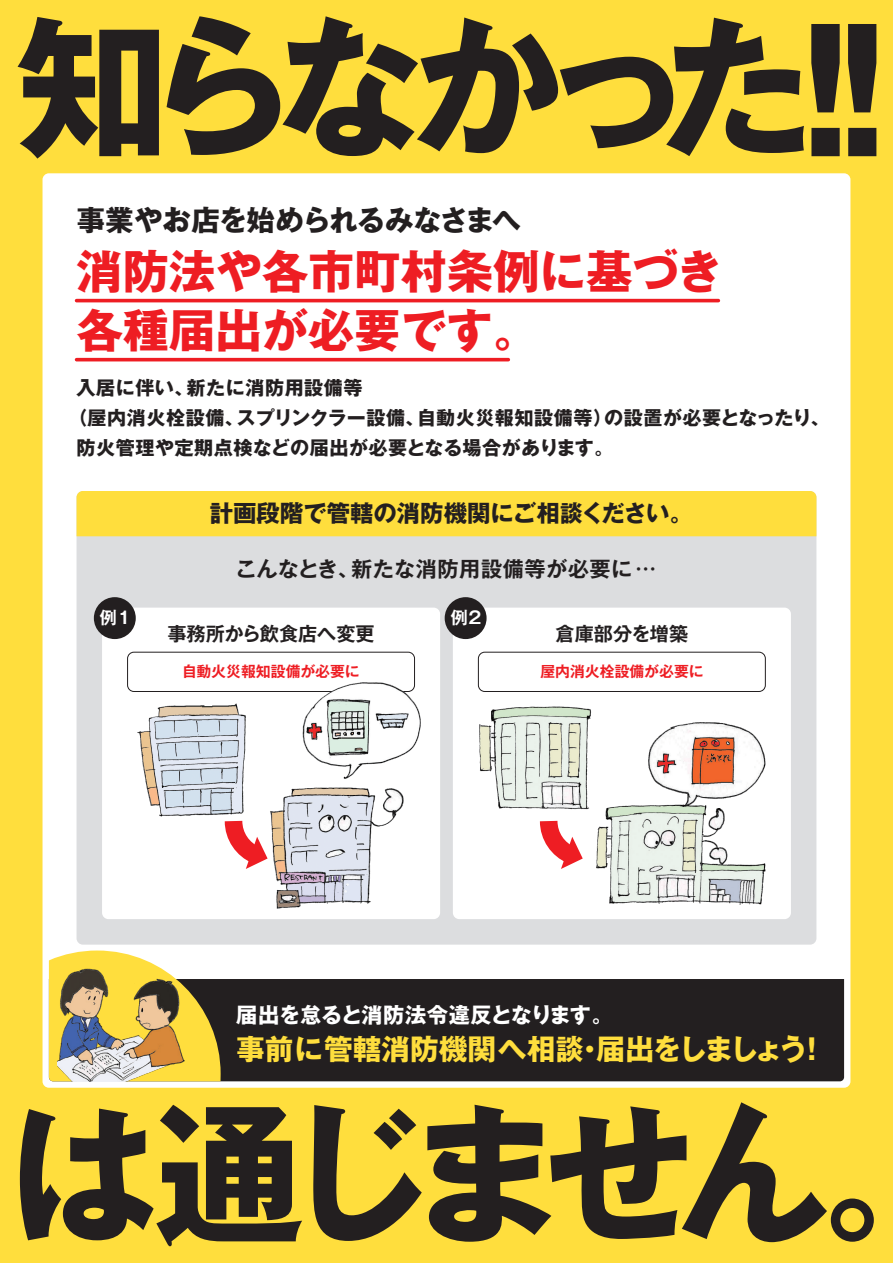
<style>
.page{position:relative;width:893px;height:1263px;background:#ffde3d}
.page>*{position:absolute;margin:0;border:0;box-sizing:border-box;transform-origin:0 0}
.t1{font:700 152.55px "Gothic MB101 Pr 6";letter-spacing:-.14em;color:#231f20}
.t2{font:700 46.35px/58.5px "Gothic MB101 Pr 6";color:#ee1d23}
.t3{font:700 28.65px "Gothic MB101 Pr 6";color:#ffde3d}
.t4{font:700 28.65px "Gothic MB101 Pr 6";letter-spacing:-.03em;color:#231f20}
.t5{font:700 23.4px "Gothic MB101 Pr 6";color:#231f20}
.t6{font:700 21.3px "Gothic MB101 Pr 6 De";letter-spacing:.02em;color:#231f20}
.t7{font:700 21.3px "Gothic MB101 Pr 6";letter-spacing:-.01em;color:#fff}
.t8{font:700 19.2px "Gothic MB101 Pr 6";letter-spacing:.025em;color:#231f20}
.t9{font:700 19.2px "Gothic MB101 Pr 6 De";color:#231f20}
.t10{font:700 16.95px "Gothic MB101 Pr 6 De";color:#fff}
.t11{font:700 14.85px "Gothic MB101 Pr 6 De";color:#ee1d23}
.s1{font-size:167.7px}
</style>
<div class="page">
<div style="left:43px;top:173px;width:807px;height:915px;background:#fff;border-radius:6px"></div>
<div style="left:221px;top:979px;width:623px;height:102px;background:#231f20"></div>
<div style="left:77px;top:491px;width:739px;height:454px;background:#dcdddf;border-radius:6px"></div>
<div style="left:102px;top:608px;width:338px;height:311px;background:#fff;border-radius:6px"></div>
<div style="left:453px;top:608px;width:338px;height:311px;background:#fff;border-radius:6px"></div>
<div style="left:77px;top:491px;width:739px;height:45px;background:#ffde3d"></div>
<hr style="left:77px;top:299px;width:641px;height:3px;background:#ee1d23">
<hr style="left:77px;top:358px;width:431px;height:3px;background:#ee1d23">
<div style="left:127px;top:652px;width:288px;height:40px;border:1px solid #231f20;border-radius:6px"></div>
<div style="left:478px;top:652px;width:288px;height:40px;border:1px solid #231f20;border-radius:6px"></div>
<div style="left:94px;top:597px;width:42px;height:42px;background:#231f20;border-radius:50%"></div>
<div style="left:445px;top:597px;width:42px;height:42px;background:#231f20;border-radius:50%"></div>
<svg style="left:225px;top:826px;width:32px;height:43px"></svg>
<svg style="left:539px;top:820px;width:44px;height:49px"></svg>
<svg style="left:49px;top:950px;width:172px;height:131px"></svg>
<img style="left:57px;top:960px;width:136px;height:121px">
<img style="left:480px;top:706px;width:111px;height:104px">
<img style="left:596px;top:723px;width:170px;height:181px">
<img style="left:257px;top:682px;width:163px;height:226px">
<img style="left:137px;top:690px;width:116px;height:136px">
<h1 class="t1" style="left:16px;top:-39px;width:932px">知らなかった<span class="s1">！！</span></h1>
<h3 class="t4" style="left:77px;top:197px;width:446px">事業やお店を始められるみなさまへ</h3>
<h2 class="t2" style="left:77px;top:241px;width:647px">消防法や各市町村条例に基づき各種届出が必要です。</h2>
<p class="t8" style="left:77px;top:372px;width:288px">入居に伴い、新たに消防用設備等</p>
<p class="t8" style="left:68px;top:401px;width:763px">（屋内消火栓設備、スプリンクラー設備、自動火災報知設備等）の設置が必要となったり、</p>
<p class="t8" style="left:77px;top:431px;width:538px">防火管理や定期点検などの届出が必要となる場合があります。</p>
<p class="t5" style="left:210px;top:494px;width:485px">計画段階で管轄の消防機関にご相談ください。</p>
<p class="t6" style="left:235px;top:551px;width:422px">こんなとき、新たな消防用設備等が必要に…</p>
<p class="t10" style="left:100px;top:604px;width:32px">例1</p>
<p class="t10" style="left:451px;top:604px;width:32px">例2</p>
<p class="t9" style="left:167px;top:618px;width:209px">事務所から飲食店へ変更</p>
<p class="t11" style="left:182px;top:659px;width:179px">自動火災報知設備が必要に</p>
<p class="t9" style="left:556px;top:618px;width:134px">倉庫部分を増築</p>
<p class="t11" style="left:540px;top:659px;width:165px">屋内消火栓設備が必要に</p>
<p class="t7" style="left:236px;top:997px;width:378px">届出を怠ると消防法令違反となります。</p>
<h3 class="t3" style="left:236px;top:1025px;width:591px">事前に管轄消防機関へ相談・届出をしましょう！</h3>
<h1 class="t1" style="left:8px;top:1048px;width:968px">は通じません。</h1>
</div>
